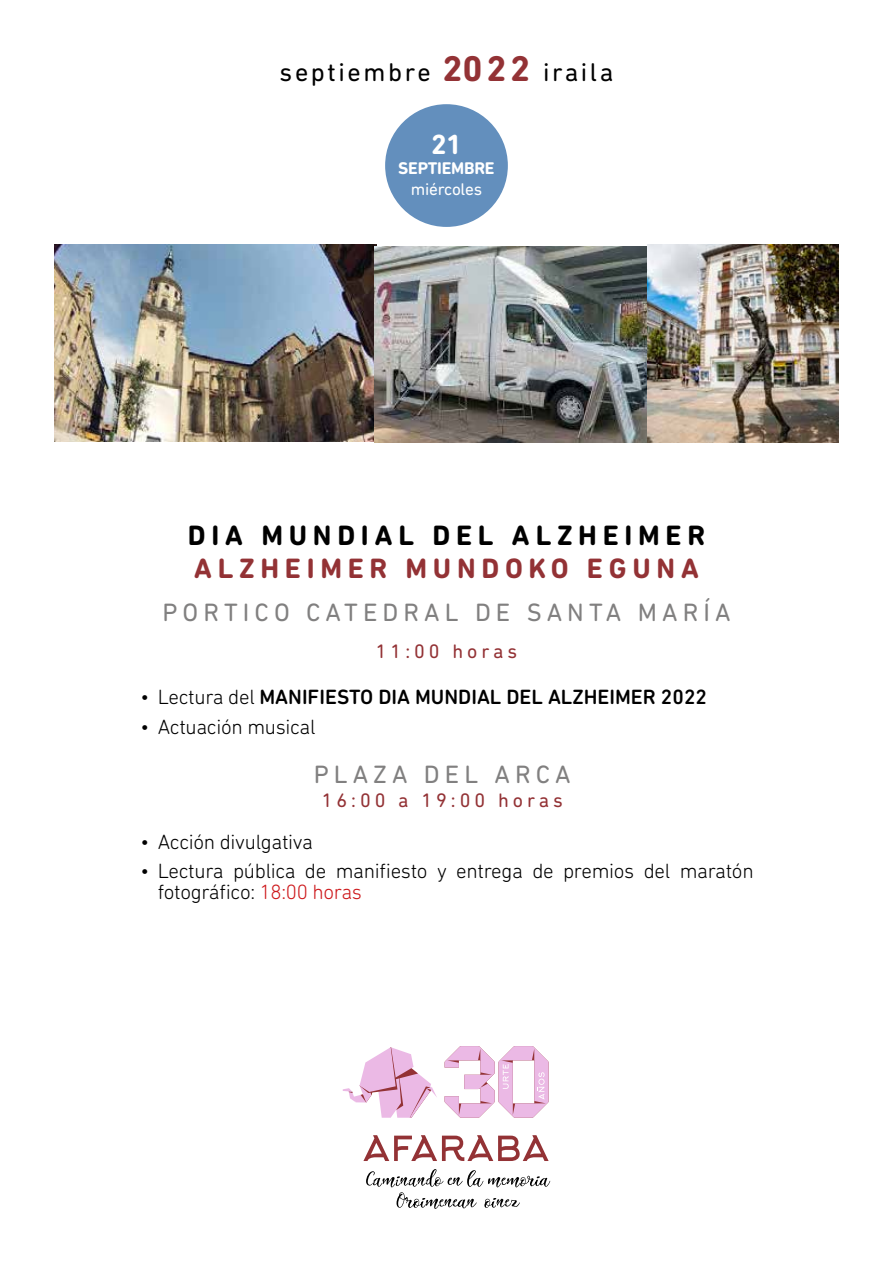
<style>
.page{position:relative;width:893px;height:1263px;background:#fff}
.page>*{position:absolute;margin:0;border:0;box-sizing:border-box;transform-origin:0 0}
.t1{font:700 28.5px "DIN Next Rounded LT Pro";letter-spacing:.2em;color:#000}
.t2{font:700 28.5px "DIN Next Rounded LT Pro";letter-spacing:.2em;color:#933235}
.t3{font:700 28.2px "DIN Next Rounded LT Pro";color:#fff}
.t4{font:26.1px "DIN Next Rounded LT Pro";letter-spacing:.1em;color:#000}
.t5{font:25.5px "DIN Next Rounded LT Pro";letter-spacing:.2em;color:#818080}
.t6{font:300 21px/21px "DIN Next Rounded LT Pro";letter-spacing:-.015em;color:#000}
.t7{font:500 21px "DIN Next Rounded LT Pro";color:#000}
.t8{font:19.95px "DIN Next Rounded LT Pro";letter-spacing:.2em;color:#933235}
.t9{font:700 17.25px "DIN Next Rounded LT Pro";letter-spacing:-.015em;color:#fff}
.t10{font:17.25px "DIN Next Rounded LT Pro";letter-spacing:-.015em;color:#fff}
.s1{font-weight:700;font-size:36.3px;color:#933235}
.s2{font-weight:300}
.s3{color:#cd171a}
</style>
<div class="page">
<svg style="left:363px;top:1135px;width:186px;height:26px"></svg>
<svg style="left:343px;top:1047px;width:94px;height:71px"></svg>
<svg style="left:445px;top:1046px;width:104px;height:72px"></svg>
<svg style="left:366px;top:1169px;width:184px;height:40px"></svg>
<img style="left:54px;top:244px;width:322px;height:198px">
<img style="left:374px;top:247px;width:273px;height:195px">
<img style="left:647px;top:245px;width:192px;height:197px">
<div style="left:385px;top:104px;width:123px;height:123px;background:#638fbd;border-radius:50%"></div>
<p class="t4" style="left:280px;top:57px;width:335px">septiembre <span class="s1">2022</span> iraila</p>
<h2 class="t3" style="left:431px;top:128px;width:32px">21</h2>
<p class="t9" style="left:398px;top:158px;width:98px">SEPTIEMBRE</p>
<p class="t10" style="left:411px;top:179px;width:73px">miércoles</p>
<h1 class="t1" style="left:188px;top:519px;width:519px">DIA MUNDIAL DEL ALZHEIMER</h1>
<h1 class="t2" style="left:194px;top:552px;width:507px">ALZHEIMER MUNDOKO EGUNA</h1>
<p class="t5" style="left:162px;top:598px;width:570px">PORTICO CATEDRAL DE SANTA MARÍA</p>
<p class="t8" style="left:376px;top:640px;width:143px">11:00 horas</p>
<p class="t7" style="left:141px;top:685px;width:568px"><span class="s2">• Lectura del</span> MANIFIESTO DIA MUNDIAL DEL ALZHEIMER 2022</p>
<p class="t6" style="left:141px;top:716px;width:176px">• Actuación musical</p>
<p class="t5" style="left:314px;top:759px;width:259px">PLAZA DEL ARCA</p>
<p class="t8" style="left:322px;top:788px;width:243px">16:00 a 19:00 horas</p>
<p class="t6" style="left:141px;top:831px;width:174px">• Acción divulgativa</p>
<p class="t6" style="left:158px;top:860px;width:597px;text-indent:-17px">• Lectura pública de manifiesto y entrega de premios del maratón fotográfico: <span class="s3">18:00 horas</span></p>
</div>
